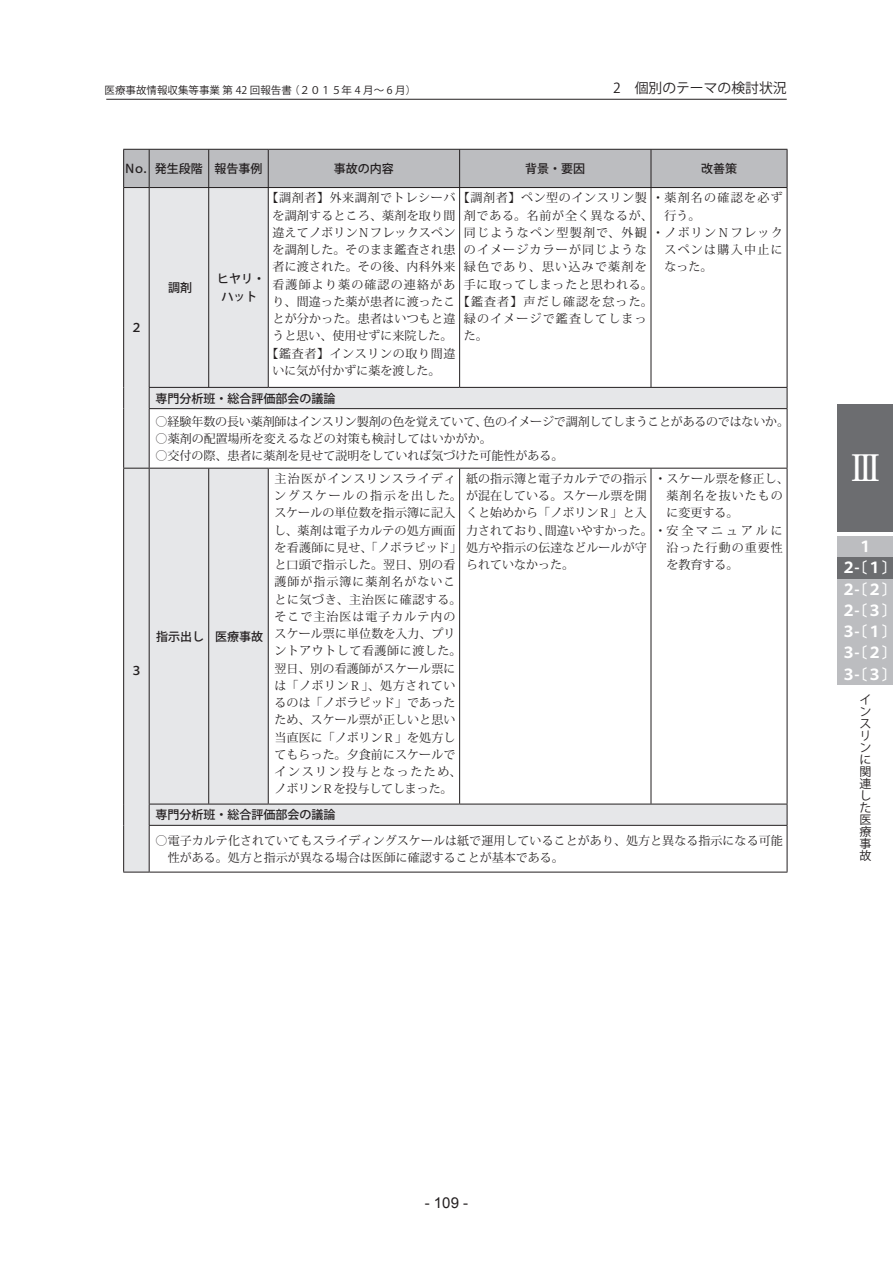
<style>
.page{position:relative;width:893px;height:1263px;background:#fff}
.page>*{position:absolute;margin:0;border:0;box-sizing:border-box;transform-origin:0 0}
.t1{font:36px "Koz Min Pro Medium 90 msp RKSJ H";color:#fff}
.t2{font:15px/21.3px "Koz Go Pro Bold 90 msp RKSJ H";color:#fff}
.t3{font:15px "Arial";color:#231f20}
.t4{font:13.8px "Koz Go Std Regular 90 msp RKSJ H";color:#231f20}
.t5{font:12px/17.2px "Koz Min Std Regular 90 msp RKSJ H";letter-spacing:.01em;color:#231f20}
.t6{font:12px/17.2px "Koz Min Std Regular 90 msp RKSJ H";letter-spacing:.095em;color:#231f20}
.t7{font:12px/17.2px "Koz Min Std Regular 90 msp RKSJ H";letter-spacing:-.01em;color:#231f20}
.t8{font:12px/18px "Koz Go Std Medium 90 msp RKSJ H";color:#231f20;text-align:center}
.t9{font:12px "Koz Min Std Regular 90 msp RKSJ H";letter-spacing:.055em;color:#231f20}
.t10{font:12px "Koz Min Std Regular 90 msp RKSJ H";letter-spacing:.11em;color:#231f20}
.t11{font:12px/17.2px "Koz Min Std Regular 90 msp RKSJ H";letter-spacing:.085em;color:#231f20}
.t12{font:12px/12px "Koz Go Pro Regular 90 msp RKSJ V";color:#231f20}
.t13{font:10.5px "Koz Go Std Regular 90 msp RKSJ H";color:#231f20}
</style>
<div class="page">
<div style="left:838px;top:536px;width:55px;height:149px;background:#bcbdc0"></div>
<hr style="left:106px;top:99px;width:681px;height:1px;background:#231f20">
<div style="left:838px;top:404px;width:55px;height:128px;background:#6c6d70"></div>
<div style="left:838px;top:557px;width:55px;height:21px;background:#6c6d70"></div>
<svg style="left:124px;top:409px;width:663px;height:463px"></svg>
<hr style="left:787px;top:409px;width:1px;height:59px;background:#231f20">
<hr style="left:459px;top:469px;width:1px;height:335px;background:#231f20">
<hr style="left:651px;top:469px;width:1px;height:335px;background:#231f20">
<hr style="left:787px;top:469px;width:1px;height:335px;background:#231f20">
<svg style="left:787px;top:804px;width:1px;height:21px"></svg>
<hr style="left:787px;top:826px;width:1px;height:46px;background:#231f20">
<hr style="left:149px;top:469px;width:1px;height:335px;background:#231f20">
<hr style="left:149px;top:468px;width:119px;height:1px;background:#231f20">
<hr style="left:149px;top:872px;width:638px;height:1px;background:#231f20">
<hr style="left:208px;top:469px;width:1px;height:335px;background:#231f20">
<hr style="left:268px;top:469px;width:1px;height:335px;background:#231f20">
<hr style="left:149px;top:804px;width:119px;height:1px;background:#231f20">
<svg style="left:123px;top:468px;width:26px;height:1px"></svg>
<svg style="left:123px;top:872px;width:26px;height:1px"></svg>
<hr style="left:149px;top:825px;width:638px;height:1px;background:#231f20">
<hr style="left:268px;top:468px;width:192px;height:1px;background:#231f20">
<hr style="left:268px;top:804px;width:192px;height:1px;background:#231f20">
<hr style="left:460px;top:468px;width:191px;height:1px;background:#231f20">
<hr style="left:460px;top:804px;width:191px;height:1px;background:#231f20">
<hr style="left:651px;top:468px;width:136px;height:1px;background:#231f20">
<hr style="left:651px;top:804px;width:136px;height:1px;background:#231f20">
<hr style="left:123px;top:409px;width:1px;height:59px;background:#231f20">
<hr style="left:123px;top:469px;width:1px;height:335px;background:#231f20">
<svg style="left:123px;top:804px;width:1px;height:21px"></svg>
<hr style="left:123px;top:825px;width:1px;height:47px;background:#231f20">
<svg style="left:123px;top:149px;width:665px;height:260px"></svg>
<hr style="left:149px;top:409px;width:1px;height:59px;background:#231f20">
<svg style="left:149px;top:804px;width:1px;height:21px"></svg>
<hr style="left:149px;top:826px;width:1px;height:46px;background:#231f20">
<p class="t13" style="left:105px;top:86px;width:313px">医療事故情報収集等事業 第 42 回報告書 （２０１５年 4 月～ 6 月）</p>
<p class="t4" style="left:613px;top:83px;width:175px">2　個別のテーマの検討状況</p>
<p class="t8" style="left:124px;top:161px;width:140px">Ｎｏ．発生段階 報告事例</p>
<p class="t8" style="left:334px;top:161px;width:61px">事故の内容</p>
<p class="t8" style="left:525px;top:161px;width:61px">背景・要因</p>
<p class="t8" style="left:701px;top:161px;width:37px">改善策</p>
<p class="t8" style="left:130px;top:321px;width:13px">２</p>
<p class="t8" style="left:130px;top:663px;width:13px">３</p>
<p class="t8" style="left:168px;top:280px;width:25px">調剤</p>
<p class="t8" style="left:217px;top:271px;width:49px">ヒヤリ・ハット</p>
<p class="t9" style="left:266px;top:193px;width:382px">【調剤者】外来調剤でトレシーバ【調剤者】ペン型のインスリン製</p>
<p class="t5" style="left:272px;top:208px;width:184px">を調剤するところ、薬剤を取り間</p>
<p class="t5" style="left:272px;top:225px;width:184px">違えてノボリンＮフレックスペン</p>
<p class="t5" style="left:272px;top:243px;width:184px">を調剤した。そのまま鑑査され患</p>
<p class="t5" style="left:272px;top:260px;width:184px">者に渡された。その後、内科外来</p>
<p class="t6" style="left:272px;top:277px;width:184px">看護師より薬の確認の連絡があ</p>
<p class="t5" style="left:272px;top:294px;width:382px">り、間違った薬が患者に渡ったこ【鑑査者】声だし確認を怠った。</p>
<p class="t5" style="left:272px;top:312px;width:184px">とが分かった。患者はいつもと違</p>
<p class="t5" style="left:272px;top:329px;width:181px">うと思い、使用せずに来院した。</p>
<p class="t9" style="left:266px;top:349px;width:190px">【鑑査者】インスリンの取り間違</p>
<p class="t5" style="left:272px;top:363px;width:169px">いに気が付かずに薬を渡した。</p>
<p class="t6" style="left:464px;top:208px;width:190px">剤である。名前が全く異なるが、同じようなペン型製剤で、外観のイメージカラーが同じような緑色であり、思い込みで薬剤を手に取ってしまったと思われる。</p>
<p class="t6" style="left:464px;top:312px;width:184px">緑のイメージで鑑査してしまった。</p>
<p class="t10" style="left:652px;top:193px;width:132px">・薬剤名の確認を必ず</p>
<p class="t5" style="left:664px;top:208px;width:37px">行う。</p>
<p class="t10" style="left:652px;top:228px;width:132px">・ノボリンＮフレック</p>
<p class="t10" style="left:664px;top:245px;width:120px">スペンは購入中止に</p>
<p class="t5" style="left:664px;top:260px;width:49px">なった。</p>
<p class="t8" style="left:156px;top:391px;width:181px">専門分析班・総合評価部会の議論</p>
<p class="t7" style="left:156px;top:414px;width:635px">○経験年数の長い薬剤師はインスリン製剤の色を覚えていて、色のイメージで調剤してしまうことがあるのではないか。○　 薬剤の配置場所を変えるなどの対策も検討してはいかがか。</p>
<p class="t5" style="left:156px;top:449px;width:409px">○交付の際、患者に薬剤を見せて説明をしていれば気づけた可能性がある。</p>
<p class="t8" style="left:156px;top:629px;width:109px">指示出し 医療事故</p>
<p class="t5" style="left:274px;top:471px;width:374px">主治医がインスリンスライディ<br>ングスケールの指示を出した。が混在している。スケール票を開スケールの単位数を指示簿に記入<br>し、薬剤は電子カルテの処方画面<br>を看護師に見せ、「ノボラピッド」処方や指示の伝達などルールが守と口頭で指示した。翌日、別の看<br>護師が指示簿に薬剤名がないこ<br>とに気づき、主治医に確認する。<br>そこで主治医は電子カルテ内の<br>スケール票に単位数を入力、プリ<br>ントアウトして看護師に渡した。<br>翌日、別の看護師がスケール票に<br>は「ノボリンＲ」、処方されてい<br>るのは「ノボラピッド」であった<br>ため、スケール票が正しいと思い<br>当直医に「ノボリンＲ」を処方し<br>てもらった。夕食前にスケールで<br>インスリン投与となったため、<br>ノボリンＲを投与してしまった。</p>
<p class="t5" style="left:666px;top:471px;width:124px;text-indent:-12px">・スケール票を修正し、薬剤名を抜いたものに変更する。</p>
<p class="t11" style="left:666px;top:540px;width:118px">沿った行動の重要性を教育する。</p>
<p class="t5" style="left:466px;top:471px;width:182px">紙の指示簿と電子カルテでの指示</p>
<p class="t5" style="left:466px;top:506px;width:318px">くと始めから「ノボリンＲ」と入<br>力されており、間違いやすかった。・安全マニュアルに</p>
<p class="t5" style="left:466px;top:558px;width:109px">られていなかった。</p>
<p class="t8" style="left:156px;top:807px;width:181px">専門分析班・総合評価部会の議論</p>
<p class="t5" style="left:168px;top:833px;width:617px;text-indent:-12px">○電子カルテ化されていてもスライディングスケールは紙で運用していることがあり、処方と異なる指示になる可能性がある。処方と指示が異なる場合は医師に確認することが基本である。</p>
<p class="t1" style="left:847px;top:454px;width:37px">Ⅲ</p>
<p class="t2" style="left:858px;top:538px;width:16px">１</p>
<p class="t2" style="left:841px;top:559px;width:58px">２-〔１〕</p>
<p class="t2" style="left:841px;top:580px;width:58px">２-〔２〕<br>２-〔３〕</p>
<p class="t2" style="left:841px;top:644px;width:58px">３-〔２〕<br>３-〔３〕</p>
<p class="t2" style="left:841px;top:623px;width:58px">３-〔１〕</p>
<p class="t12" style="left:859px;top:695px;width:13px">インスリンに関連した医療事故</p>
<p class="t3" style="left:425px;top:1194px;width:45px">- 109 -</p>
</div>
